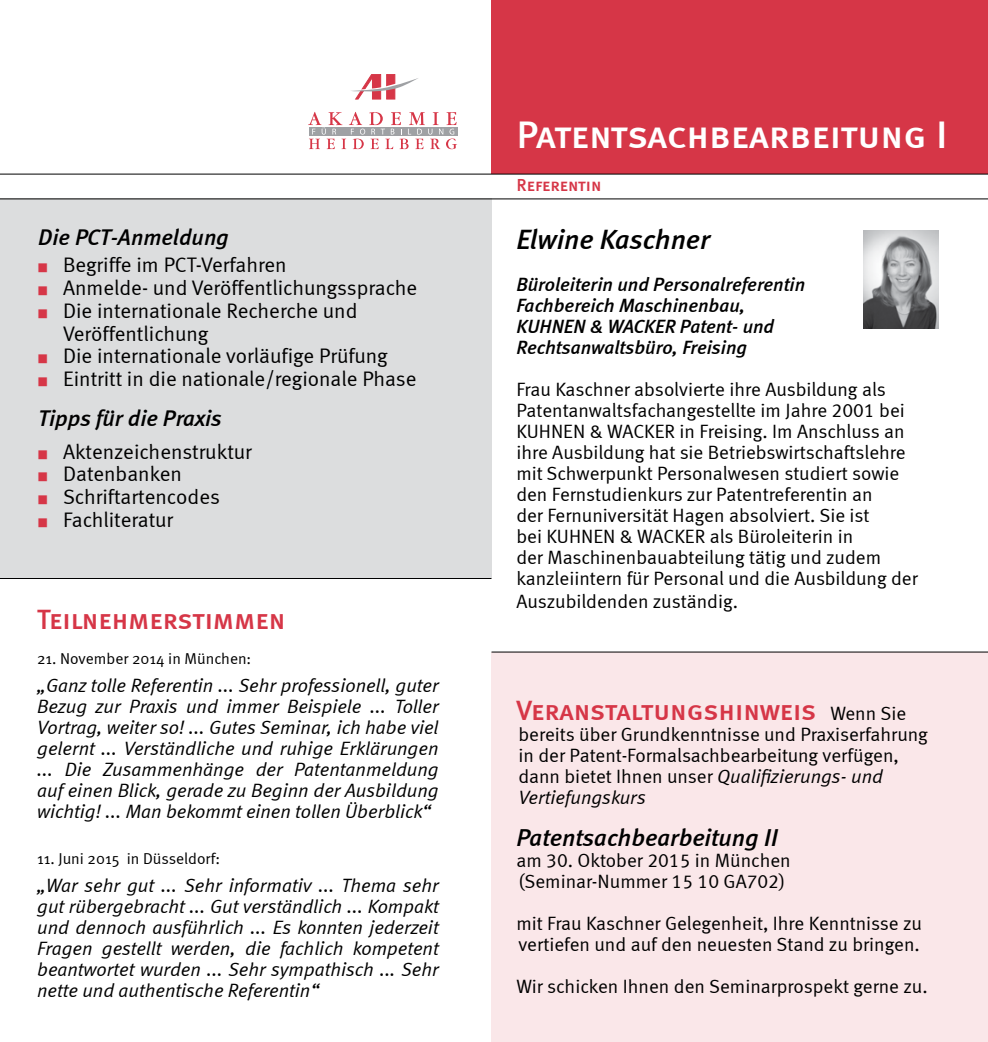
<style>
.page{position:relative;width:988px;height:1042px;background:#fff}
.page>*{position:absolute;margin:0;border:0;box-sizing:border-box;transform-origin:0 0}
.t1{font:38.5px "Meta Medium Caps";letter-spacing:-.01em;color:#fff}
.t2{font:28px "Meta Medium LF Caps";letter-spacing:-.005em;color:#d63647}
.t3{font:italic 28px "Meta Medium LF";letter-spacing:-.005em;color:#000}
.t4{font:italic 24.5px "Meta Medium LF";color:#000}
.t5{font:italic 22.75px "Meta Medium LF";color:#000}
.t6{font:21px/22.8px "Meta Normal LF";color:#000}
.t7{font:19.25px/21px "Meta Normal LF";color:#000}
.t8{font:italic 19.25px/21px "Meta Normal LF";color:#000;text-align:justify}
.t9{font:italic 19.25px/21px "Meta Medium LF";color:#000}
.t10{font:17.5px "Meta Medium LF Caps";color:#d63647}
.t11{font:15.75px "Meta Normal";color:#000}
.s1{color:#d63647}
.s2{font-family:"Meta Normal LF";font-size:19.25px;color:#000}
.s3{font-style:italic}
</style>
<div class="page">
<div style="left:491px;top:0;width:496px;height:174px;background:#d63647"></div>
<svg style="left:351px;top:74px;width:67px;height:25px"></svg>
<svg style="left:308px;top:112px;width:149px;height:37px"></svg>
<hr style="left:0;top:174px;width:987px;height:1px;background:#000">
<div style="left:491px;top:652px;width:496px;height:390px;background:#fae7e9"></div>
<hr style="left:491px;top:651px;width:496px;height:1px;background:#000">
<div style="left:0;top:198px;width:491px;height:380px;background:#dcddde"></div>
<hr style="left:0;top:198px;width:987px;height:1px;background:#000">
<img style="left:863px;top:230px;width:75px;height:98px">
<hr style="left:0;top:578px;width:491px;height:1px;background:#000">
<p class="t5" style="left:38px;top:223px;width:192px">Die PCT-Anmeldung</p>
<p class="t6" style="left:38px;top:253px;width:250px"><span class="s1">■</span> Begriffe im PCT-Verfahren</p>
<p class="t6" style="left:38px;top:276px;width:380px"><span class="s1">■</span> Anmelde- und Veröffentlichungssprache</p>
<p class="t6" style="left:63px;top:299px;width:296px;text-indent:-25px"><span class="s1">■</span> Die internationale Recherche und<br>Veröffentlichung</p>
<p class="t6" style="left:38px;top:344px;width:351px"><span class="s1">■</span> Die internationale vorläufige Prüfung</p>
<p class="t6" style="left:38px;top:367px;width:379px"><span class="s1">■</span> Eintritt in die nationale/regionale Phase</p>
<p class="t5" style="left:38px;top:404px;width:185px">Tipps für die Praxis</p>
<p class="t6" style="left:38px;top:440px;width:215px"><span class="s1">■</span> Aktenzeichenstruktur</p>
<p class="t6" style="left:38px;top:462px;width:145px"><span class="s1">■</span> Datenbanken</p>
<p class="t6" style="left:38px;top:485px;width:183px"><span class="s1">■</span> Schriftartencodes</p>
<p class="t6" style="left:38px;top:508px;width:136px"><span class="s1">■</span> Fachliteratur</p>
<h2 class="t2" style="left:37px;top:603px;width:250px">Teilnehmerstimmen</h2>
<p class="t11" style="left:37px;top:649px;width:215px">21. November 2014 in München:</p>
<p class="t8" style="left:37px;top:674px;width:403px">„Ganz tolle Referentin ... Sehr professionell, guter Bezug zur Praxis und immer Beispiele ... Toller Vortrag, weiter so! ... Gutes Seminar, ich habe viel gelernt ... Verständliche und ruhige Erklärungen ... Die Zusammenhänge der Patentanmeldung auf einen Blick, gerade zu Beginn der Ausbildung wichtig! ... Man bekommt einen tollen Überblick“</p>
<p class="t11" style="left:37px;top:849px;width:184px">11. Juni 2015 in Düsseldorf:</p>
<p class="t8" style="left:37px;top:874px;width:403px">„War sehr gut ... Sehr informativ ... Thema sehr gut rübergebracht ... Gut verständlich ... Kompakt und dennoch ausführlich ... Es konnten jederzeit Fragen gestellt werden, die fachlich kompetent beantwortet wurden ... Sehr sympathisch ... Sehr nette und authentische Referentin“</p>
<h1 class="t1" style="left:516px;top:113px;width:433px">Patentsachbearbeitung I</h1>
<p class="t10" style="left:516px;top:175px;width:87px">Referentin</p>
<h2 class="t3" style="left:516px;top:223px;width:195px">Elwine Kaschner</h2>
<p class="t9" style="left:516px;top:274px;width:290px">Büroleiterin und Personalreferentin<br>Fachbereich Maschinenbau,<br>KUHNEN &amp; WACKER Patent- und<br>Rechtsanwaltsbüro, Freising</p>
<p class="t7" style="left:516px;top:379px;width:403px">Frau Kaschner absolvierte ihre Ausbildung als Patentanwaltsfachangestellte im Jahre 2001 bei KUHNEN &amp; WACKER in Freising. Im Anschluss an ihre Ausbildung hat sie Betriebswirtschaftslehre mit Schwerpunkt Personalwesen studiert sowie den Fernstudienkurs zur Patentreferentin an<br>der Fernuniversität Hagen absolviert. Sie ist<br>bei KUHNEN &amp; WACKER als Büroleiterin in<br>der Maschinenbauabteilung tätig und zudem kanzleiintern für Personal und die Ausbildung der</p>
<p class="t7" style="left:516px;top:591px;width:223px">Auszubildenden zuständig.</p>
<h2 class="t2" style="left:516px;top:694px;width:391px">Veranstaltungshinweis <span class="s2">Wenn Sie</span></h2>
<p class="t7" style="left:518px;top:724px;width:411px">bereits über Grundkenntnisse und Praxiserfahrung in der Patent-Formalsachbearbeitung verfügen, dann bietet Ihnen unser <span class="s3">Qualifizierungs- und Vertiefungskurs</span></p>
<p class="t4" style="left:516px;top:823px;width:263px">Patentsachbearbeitung II</p>
<p class="t7" style="left:516px;top:850px;width:276px">am 30. Oktober 2015 in München (Seminar-Nummer 15 10 GA702)</p>
<p class="t7" style="left:516px;top:913px;width:407px">mit Frau Kaschner Gelegenheit, Ihre Kenntnisse zu vertiefen und auf den neuesten Stand zu bringen.</p>
<p class="t7" style="left:516px;top:976px;width:412px">Wir schicken Ihnen den Seminarprospekt gerne zu.</p>
</div>
